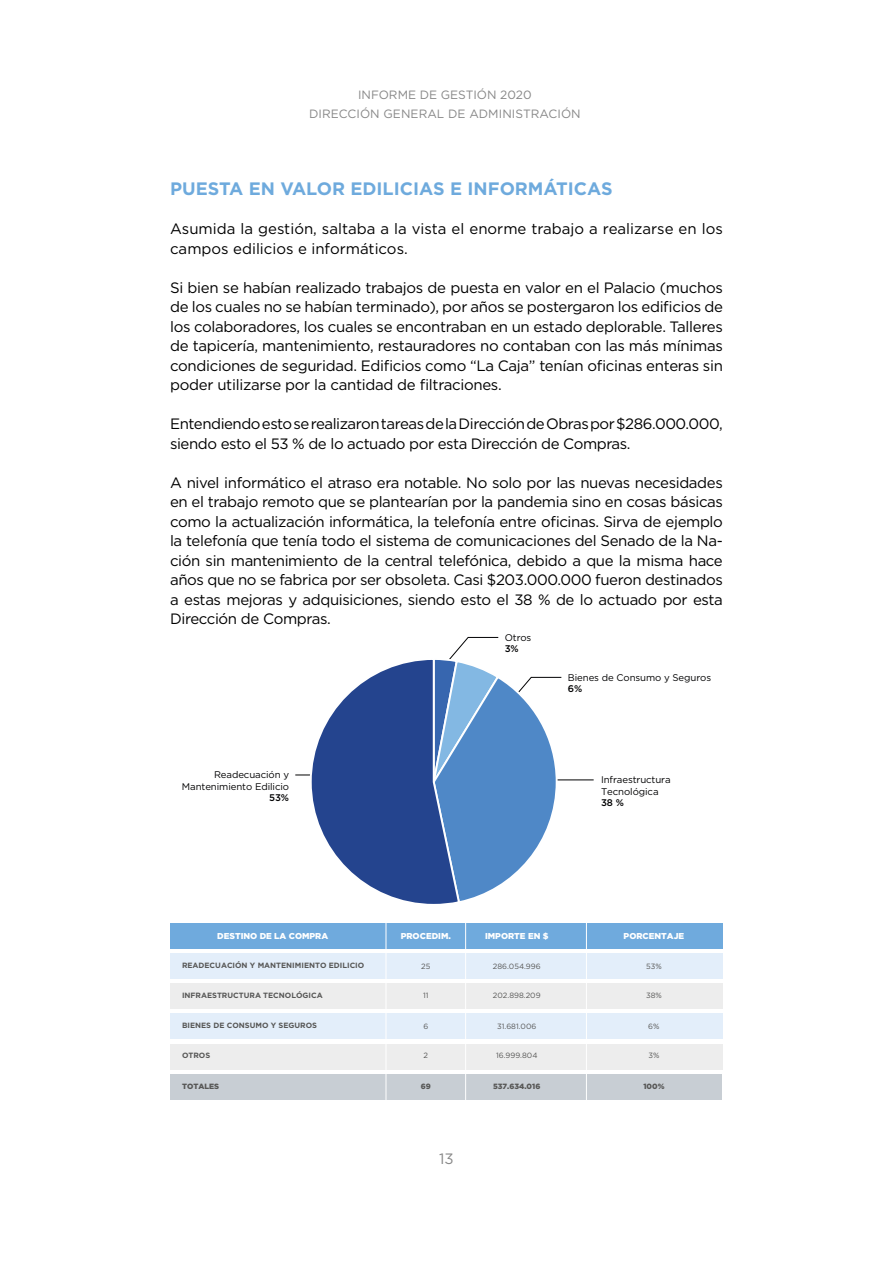
<style>
.page{position:relative;width:893px;height:1263px;background:#fff}
.page>*{position:absolute;margin:0;border:0;box-sizing:border-box;transform-origin:0 0}
.t1{font:700 18px "Gotham";color:#6eaadd}
.t2{font:15px/19.5px "Gotham";letter-spacing:-.025em;color:#000;text-align:justify}
.t3{font:15px/19.5px "Gotham";color:#000}
.t4{font:15px "Gotham";color:#878787}
.t5{font:12px/19.5px "Gotham";letter-spacing:.005em;color:#878787;text-align:center}
.t6{font:9.6px/11.6px "Gotham";letter-spacing:-.01em;color:#020203}
.t7{font:500 9.6px "Gotham";color:#020203}
.t8{font:900 8.55px "Gotham";color:#fff}
.t9{font:700 7.65px "Gotham";color:#575756}
.t10{font:7.65px "Gotham";color:#575756}
.t11{font:900 7.65px "Gotham";color:#575756}
</style>
<div class="page">
<svg style="left:295px;top:636px;width:299px;height:268px"></svg>
<div style="left:170px;top:1074px;width:552px;height:25px;background:#c8ced4"></div>
<div style="left:170px;top:953px;width:553px;height:26px;background:#e3eefa"></div>
<div style="left:170px;top:923px;width:553px;height:26px;background:#6faadd"></div>
<div style="left:170px;top:983px;width:553px;height:26px;background:#ededed"></div>
<div style="left:170px;top:1044px;width:553px;height:25px;background:#ededed"></div>
<div style="left:170px;top:1014px;width:553px;height:25px;background:#e3eefa"></div>
<hr style="left:386px;top:923px;width:1px;height:178px;background:#fff">
<hr style="left:465px;top:923px;width:1px;height:178px;background:#fff">
<hr style="left:586px;top:923px;width:1px;height:178px;background:#fff">
<p class="t5" style="left:309px;top:85px;width:273px">INFORME DE GESTIÓN 2020<br>DIRECCIÓN GENERAL DE ADMINISTRACIÓN</p>
<p class="t1" style="left:170px;top:177px;width:444px">PUESTA EN VALOR EDILICIAS E INFORMÁTICAS</p>
<p class="t3" style="left:170px;top:219px;width:554px">Asumida la gestión, saltaba a la vista el enorme trabajo a realizarse en los campos edilicios e informáticos.</p>
<p class="t2" style="left:170px;top:277px;width:554px">Si bien se habían realizado trabajos de puesta en valor en el Palacio (muchos de los cuales no se habían terminado), por años se postergaron los edificios de los colaboradores, los cuales se encontraban en un estado deplorable. Talleres de tapicería, mantenimiento, restauradores no contaban con las más mínimas condiciones de seguridad. Edificios como “La Caja” tenían oficinas enteras sin poder utilizarse por la cantidad de filtraciones.</p>
<p class="t2" style="left:170px;top:414px;width:554px">Entendiendo esto se realizaron tareas de la Dirección de Obras por $286.000.000, siendo esto el 53 % de lo actuado por esta Dirección de Compras.</p>
<p class="t2" style="left:170px;top:472px;width:554px">A nivel informático el atraso era notable. No solo por las nuevas necesidades en el trabajo remoto que se plantearían por la pandemia sino en cosas básicas como la actualización informática, la telefonía entre oficinas. Sirva de ejemplo la telefonía que tenía todo el sistema de comunicaciones del Senado de la Na&shy;ción sin mantenimiento de la central telefónica, debido a que la misma hace años que no se fabrica por ser obsoleta. Casi $203.000.000 fueron destinados a estas mejoras y adquisiciones, siendo esto el 38 % de lo actuado por esta Dirección de Compras.</p>
<p class="t6" style="left:182px;top:769px;width:109px;text-align:right">Readecuación y<br>Mantenimiento Edilicio</p>
<p class="t7" style="left:269px;top:792px;width:21px">53%</p>
<p class="t6" style="left:505px;top:631px;width:28px">Otros</p>
<p class="t7" style="left:505px;top:642px;width:16px">3%</p>
<p class="t6" style="left:568px;top:671px;width:145px">Bienes de Consumo y Seguros</p>
<p class="t7" style="left:568px;top:682px;width:16px">6%</p>
<p class="t6" style="left:601px;top:774px;width:71px">Infraestructura<br>Tecnológica</p>
<p class="t7" style="left:601px;top:796px;width:24px">38 %</p>
<p class="t8" style="left:217px;top:930px;width:113px">DESTINO DE LA COMPRA</p>
<p class="t8" style="left:401px;top:930px;width:52px">PROCEDIM.</p>
<p class="t8" style="left:485px;top:930px;width:65px">IMPORTE EN $</p>
<p class="t8" style="left:624px;top:930px;width:62px">PORCENTAJE</p>
<p class="t9" style="left:182px;top:961px;width:184px">READECUACIÓN Y MANTENIMIENTO EDILICIO</p>
<p class="t9" style="left:182px;top:990px;width:142px">INFRAESTRUCTURA TECNOLÓGICA</p>
<p class="t9" style="left:182px;top:1020px;width:136px">BIENES DE CONSUMO Y SEGUROS</p>
<p class="t9" style="left:182px;top:1050px;width:30px">OTROS</p>
<p class="t10" style="left:421px;top:961px;width:11px">25</p>
<p class="t10" style="left:423px;top:991px;width:7px">11</p>
<p class="t10" style="left:423px;top:1021px;width:6px">6</p>
<p class="t10" style="left:424px;top:1051px;width:6px">2</p>
<p class="t10" style="left:493px;top:961px;width:49px">286.054.996</p>
<p class="t10" style="left:493px;top:991px;width:49px">202.898.209</p>
<p class="t10" style="left:497px;top:1021px;width:41px">31.681.006</p>
<p class="t10" style="left:496px;top:1051px;width:43px">16.999.804</p>
<p class="t10" style="left:646px;top:961px;width:17px">53%</p>
<p class="t10" style="left:646px;top:991px;width:17px">38%</p>
<p class="t10" style="left:648px;top:1021px;width:13px">6%</p>
<p class="t10" style="left:648px;top:1051px;width:13px">3%</p>
<p class="t11" style="left:182px;top:1081px;width:39px">TOTALES</p>
<p class="t11" style="left:421px;top:1081px;width:12px">69</p>
<p class="t11" style="left:493px;top:1081px;width:49px">537.634.016</p>
<p class="t11" style="left:643px;top:1081px;width:23px">100%</p>
<p class="t4" style="left:439px;top:1149px;width:16px">13</p>
</div>
